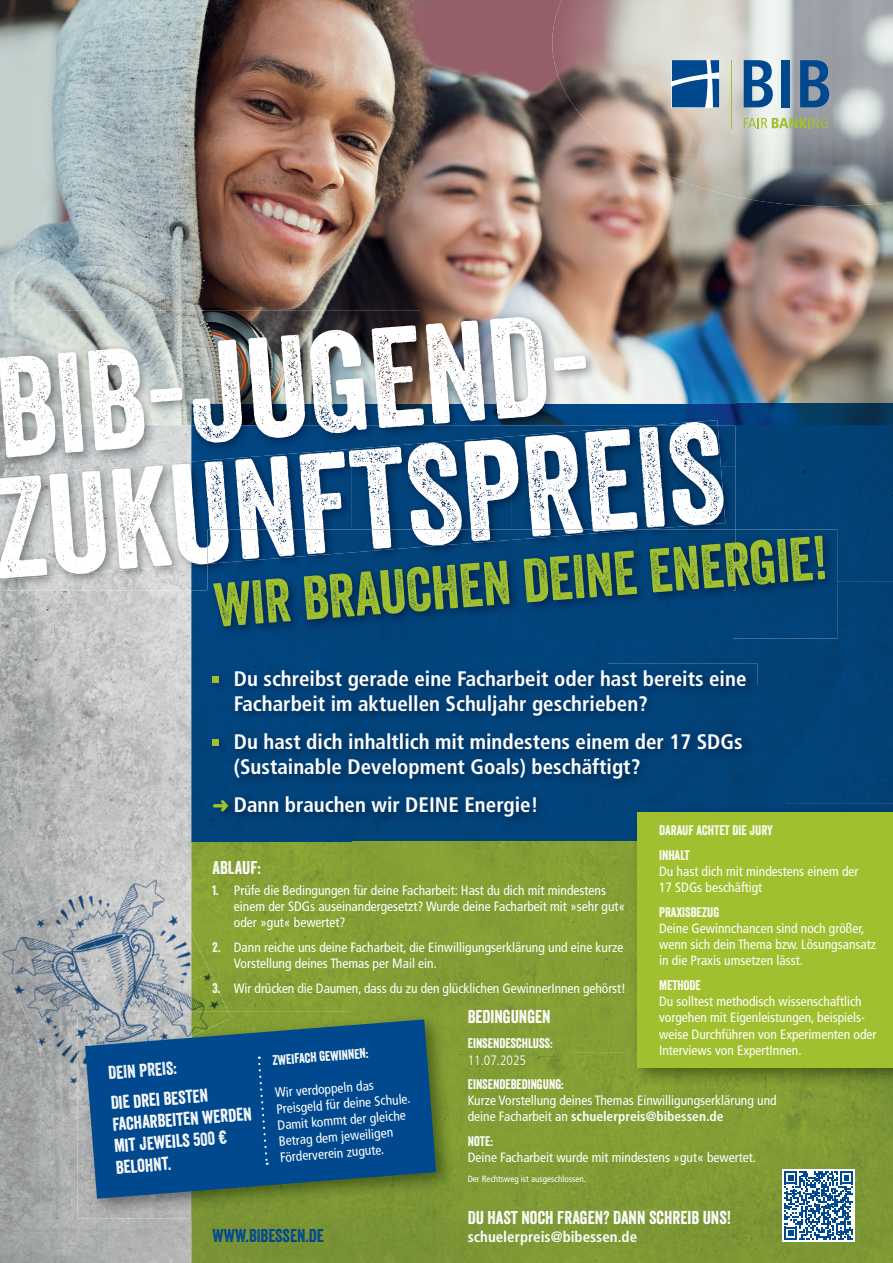
<style>
.page{position:relative;width:893px;height:1263px;background:#fff}
.page>*{position:absolute;margin:0;border:0;box-sizing:border-box;transform-origin:0 0}
.t1{font:138px/119.2px "Veneer";color:#fff}
.t2{font:60px "Veneer";color:#a1c030}
.t3{font:700 condensed 21px/25.2px "Frutiger LT Pro";color:#fff}
.t4{font:18px/21.8px "Veneer";color:#fff}
.t5{font:18px "Veneer";color:#01498e}
.t6{font:700 condensed 15px "Frutiger LT Pro";color:#fff}
.t7{font:condensed 13.5px/16.2px "Frutiger LT Pro";color:#fff}
.t8{font:13.5px/24.8px "Veneer";color:#fff}
.t9{font:13.5px "Frutiger LT47 Light Cn";color:#fff}
.t10{font:condensed 9px "Frutiger LT Pro";color:#fff}
.s1{color:#a1c030}
.s2{font-family:"Veneer";font-stretch:normal}
.s3{font-weight:700}
</style>
<div class="page">
<img style="left:0;top:0;width:893px;height:404px">
<img style="left:0;top:580px;width:191px;height:683px">
<img style="left:736px;top:404px;width:157px;height:177px">
<img style="left:191px;top:590px;width:54px;height:252px">
<div style="left:785px;top:581px;width:108px;height:223px;background:#024276"></div>
<div style="left:245px;top:639px;width:540px;height:46px;background:#01447c"></div>
<div style="left:758px;top:685px;width:27px;height:119px;background:#014277"></div>
<div style="left:245px;top:829px;width:384px;height:13px;background:#01447b"></div>
<img style="left:421px;top:311px;width:315px;height:93px">
<img style="left:0;top:311px;width:421px;height:114px">
<img style="left:0;top:425px;width:143px;height:36px">
<img style="left:143px;top:425px;width:48px;height:36px">
<img style="left:191px;top:404px;width:545px;height:62px">
<img style="left:686px;top:466px;width:50px;height:63px">
<img style="left:672px;top:527px;width:14px;height:2px">
<img style="left:191px;top:565px;width:16px;height:25px">
<img style="left:0;top:461px;width:191px;height:119px">
<img style="left:653px;top:420px;width:65px;height:5px">
<img style="left:191px;top:449px;width:160px;height:116px">
<img style="left:351px;top:436px;width:161px;height:93px">
<img style="left:512px;top:425px;width:160px;height:104px">
<img style="left:672px;top:425px;width:53px;height:102px">
<img style="left:732px;top:529px;width:105px;height:110px">
<img style="left:207px;top:590px;width:525px;height:49px">
<img style="left:207px;top:529px;width:529px;height:61px">
<img style="left:207px;top:529px;width:436px;height:35px">
<img style="left:207px;top:664px;width:551px;height:165px">
<svg style="left:213px;top:676px;width:6px;height:6px"></svg>
<svg style="left:213px;top:739px;width:6px;height:6px"></svg>
<div style="left:191px;top:842px;width:438px;height:158px;background:#86a035"></div>
<div style="left:228px;top:1000px;width:401px;height:52px;background:#849f35"></div>
<div style="left:456px;top:1052px;width:275px;height:158px;background:#839d35"></div>
<img style="left:731px;top:1087px;width:162px;height:123px">
<div style="left:191px;top:1210px;width:702px;height:53px;background:#7c9635"></div>
<img style="left:629px;top:804px;width:264px;height:283px">
<img style="left:629px;top:804px;width:129px;height:25px">
<div style="left:638px;top:812px;width:255px;height:255px;background:#a1c030"></div>
<img style="left:0;top:917px;width:31px;height:59px">
<img style="left:31px;top:898px;width:42px;height:59px">
<img style="left:73px;top:878px;width:42px;height:59px">
<img style="left:115px;top:863px;width:61px;height:55px">
<img style="left:8px;top:957px;width:42px;height:59px">
<img style="left:50px;top:937px;width:42px;height:60px">
<img style="left:92px;top:918px;width:42px;height:59px">
<img style="left:134px;top:898px;width:57px;height:60px">
<img style="left:26px;top:997px;width:51px;height:59px">
<img style="left:68px;top:977px;width:42px;height:39px">
<img style="left:110px;top:958px;width:42px;height:54px">
<img style="left:152px;top:939px;width:39px;height:58px">
<img style="left:45px;top:1041px;width:32px;height:55px">
<img style="left:140px;top:997px;width:31px;height:15px">
<img style="left:171px;top:988px;width:20px;height:24px">
<img style="left:191px;top:932px;width:19px;height:40px">
<img style="left:191px;top:972px;width:37px;height:40px">
<img style="left:191px;top:1012px;width:265px;height:206px">
<img style="left:77px;top:1089px;width:114px;height:129px">
<img style="left:77px;top:1012px;width:14px;height:26px">
<img style="left:91px;top:1012px;width:50px;height:7px">
<img style="left:141px;top:1012px;width:4px;height:7px">
<img style="left:77px;top:1038px;width:8px;height:51px">
<img style="left:145px;top:1012px;width:46px;height:7px">
<img style="left:191px;top:1012px;width:40px;height:7px">
<svg style="left:85px;top:1019px;width:351px;height:180px;background:#185684"></svg>
<svg style="left:257px;top:1056px;width:12px;height:109px"></svg>
<div style="left:782px;top:1169px;width:73px;height:73px;background:#fff"></div>
<svg style="left:784px;top:1171px;width:69px;height:69px"></svg>
<img style="left:698px;top:0;width:195px;height:206px">
<img style="left:552px;top:0;width:146px;height:155px">
<img style="left:627px;top:154px;width:71px;height:33px">
<svg style="left:744px;top:60px;width:29px;height:47px"></svg>
<div style="left:781px;top:60px;width:9px;height:47px;background:#01498e"></div>
<svg style="left:800px;top:60px;width:29px;height:47px"></svg>
<svg style="left:744px;top:118px;width:84px;height:10px"></svg>
<hr style="left:731px;top:60px;width:1px;height:68px;background:#a1c030">
<svg style="left:672px;top:60px;width:47px;height:47px"></svg>
<h1 class="t1" style="left:-20px;top:347px;width:735px;rotate:-4deg">BIB-JUGEND-<br>ZUKUNFTSPREIS</h1>
<h2 class="t2" style="left:211px;top:572px;width:616px;rotate:-5deg">WIR BRAUCHEN DEINE ENERGIE!</h2>
<h3 class="t3" style="left:234px;top:666px;width:514px">Du schreibst gerade eine Facharbeit oder hast bereits eine<br>Facharbeit im aktuellen Schuljahr geschrieben?</h3>
<h3 class="t3" style="left:234px;top:729px;width:510px">Du hast dich inhaltlich mit mindestens einem der 17 SDGs (Sustainable Development Goals) beschäftigt?</h3>
<h3 class="t3" style="left:213px;top:792px;width:327px"><span class="s1">➜</span> Dann brauchen wir DEINE Energie!</h3>
<p class="t8" style="left:659px;top:817px;width:115px">DARAUF ACHTET DIE JURY<br>INHALT</p>
<p class="t7" style="left:659px;top:863px;width:201px">Du hast dich mit mindestens einem der<br>17 SDGs beschäftigt</p>
<p class="t8" style="left:659px;top:899px;width:62px">PRAXISBEZUG</p>
<p class="t7" style="left:659px;top:920px;width:218px">Deine Gewinnchancen sind noch größer, wenn sich dein Thema bzw. Lösungsansatz in die Praxis umsetzen lässt.</p>
<p class="t8" style="left:659px;top:973px;width:43px">METHODE</p>
<p class="t7" style="left:659px;top:993px;width:219px">Du solltest methodisch wissenschaftlich vorgehen mit Eigenleistungen, beispiels&shy;weise Durchführen von Experimenten oder Interviews von ExpertInnen.</p>
<h3 class="t4" style="left:213px;top:857px;width:50px">ABLAUF:</h3>
<p class="t7" style="left:234px;top:882px;width:393px;text-indent:-21px"><span class="s2">1.</span> Prüfe die Bedingungen für deine Facharbeit: Hast du dich mit mindestens einem der SDGs auseinandergesetzt? Wurde deine Facharbeit mit »sehr gut« oder »gut« bewertet?</p>
<p class="t7" style="left:234px;top:939px;width:391px;text-indent:-21px"><span class="s2">2.</span> Dann reiche uns deine Facharbeit, die Einwilligungserklärung und eine kurze<br>Vorstellung deines Themas per Mail ein.</p>
<p class="t7" style="left:213px;top:980px;width:415px"><span class="s2">3.</span> Wir drücken die Daumen, dass du zu den glücklichen GewinnerInnen gehörst!</p>
<h3 class="t4" style="left:468px;top:1006px;width:84px">BEDINGUNGEN</h3>
<p class="t8" style="left:468px;top:1031px;width:86px">EINSENDESCHLUSS:</p>
<p class="t9" style="left:468px;top:1052px;width:60px">11.07.2025</p>
<p class="t8" style="left:468px;top:1071px;width:98px">EINSENDEBEDINGUNG:</p>
<p class="t7" style="left:468px;top:1092px;width:310px">Kurze Vorstellung deines Themas Einwilligungserklärung und deine Facharbeit an <span class="s3">schuelerpreis@bibessen.de</span></p>
<p class="t8" style="left:468px;top:1129px;width:27px">NOTE:</p>
<p class="t7" style="left:468px;top:1149px;width:290px">Deine Facharbeit wurde mit mindestens »gut« bewertet.</p>
<p class="t10" style="left:468px;top:1173px;width:120px">Der Rechtsweg ist ausgeschlossen.</p>
<p class="t8" style="left:272px;top:1047px;width:98px;rotate:-4deg">ZWEIFACH GEWINNEN:</p>
<p class="t7" style="left:274px;top:1084px;width:136px;rotate:-4deg">Wir verdoppeln das<br>Preisgeld für deine Schule.<br>Damit kommt der gleiche<br>Betrag dem jeweiligen<br>Förderverein zugute.</p>
<h3 class="t4" style="left:107px;top:1057px;width:99px;line-height:30px;rotate:-4deg">DEIN PREIS:<br>DIE DREI BESTEN</h3>
<h3 class="t4" style="left:112px;top:1113px;width:141px;rotate:-4deg">FACHARBEITEN WERDEN<br>MIT JEWEILS 500 €<br>BELOHNT.</h3>
<h3 class="t4" style="left:468px;top:1206px;width:265px">DU HAST NOCH FRAGEN? DANN SCHREIB UNS!</h3>
<h3 class="t5" style="left:213px;top:1224px;width:113px">WWW.BIBESSEN.DE</h3>
<p class="t6" style="left:468px;top:1227px;width:171px">schuelerpreis@bibessen.de</p>
</div>
